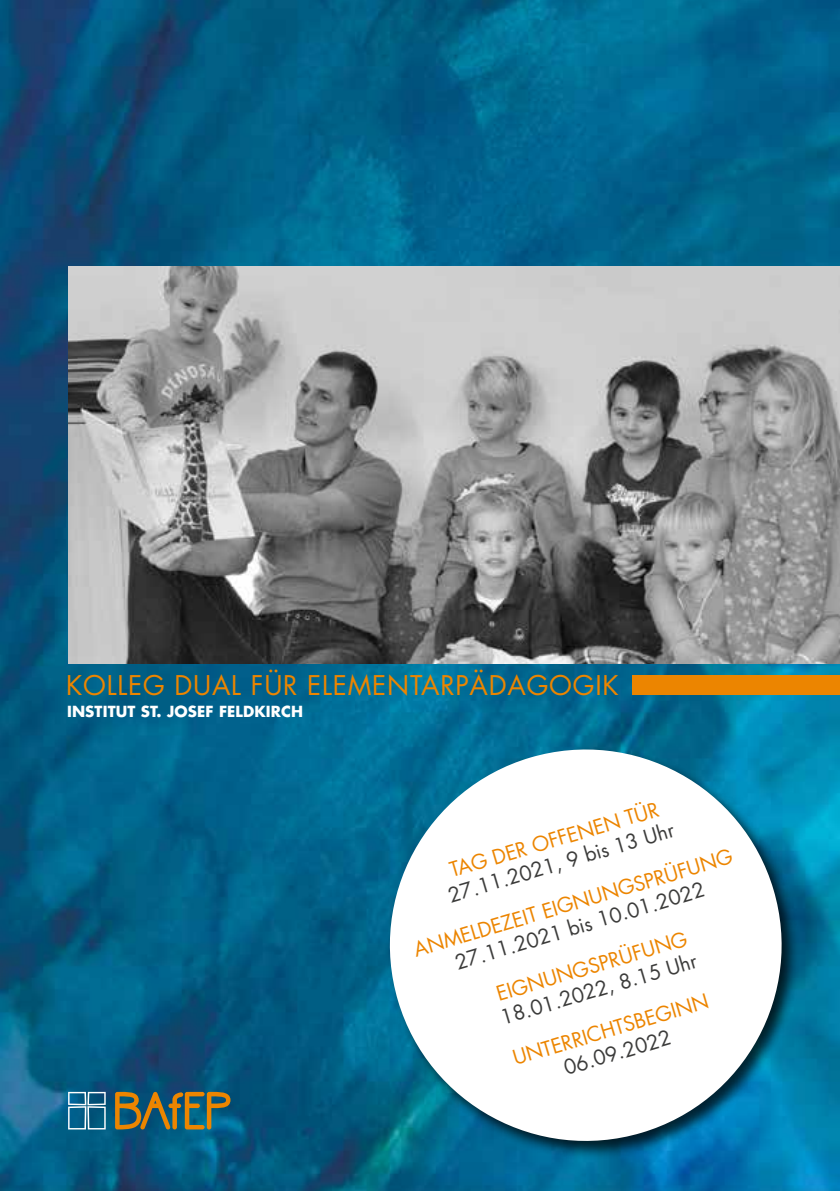
<style>
.page{position:relative;width:840px;height:1191px;background:#fff}
.page>*{position:absolute;margin:0;border:0;box-sizing:border-box;transform-origin:0 0}
.t1{font:26.4px "Futura LT";letter-spacing:.03em;color:#ec8500}
.t2{font:20px "Futura LT";color:#ec8500}
.t3{font:20px "Futura LT";color:#3c3c3b}
.t4{font:700 14.8px "Futura LT";letter-spacing:.01em;color:#fff}
</style>
<div class="page">
<img style="left:0;top:0;width:839px;height:1191px">
<svg style="left:367px;top:727px;width:436px;height:436px"></svg>
<div style="left:632px;top:675px;width:207px;height:19px;background:#ec8500"></div>
<img style="left:68px;top:266px;width:771px;height:397px">
<svg style="left:68px;top:1091px;width:38px;height:38px"></svg>
<svg style="left:115px;top:1091px;width:115px;height:38px;background:#5f6a4d"></svg>
<h1 class="t1" style="left:66px;top:668px;width:553px">KOLLEG DUAL FÜR ELEMENTARPÄDAGOGIK</h1>
<p class="t4" style="left:67px;top:702px;width:237px">INSTITUT ST. JOSEF FELDKIRCH</p>
<p class="t2" style="left:446px;top:859px;width:218px;rotate:-17deg">TAG DER OFFENEN TÜR</p>
<p class="t3" style="left:445px;top:884px;width:236px;rotate:-17deg">27.11.2021, 9 bis 13 Uhr</p>
<p class="t2" style="left:410px;top:938px;width:333px;rotate:-17deg">ANMELDEZEIT EIGNUNGSPRÜFUNG</p>
<p class="t3" style="left:452px;top:951px;width:260px;rotate:-17deg">27.11.2021 bis 10.01.2022</p>
<p class="t2" style="left:493px;top:982px;width:199px;rotate:-17deg">EIGNUNGSPRÜFUNG</p>
<p class="t3" style="left:497px;top:1006px;width:205px;rotate:-17deg">18.01.2022, 8.15 Uhr</p>
<p class="t2" style="left:509px;top:1046px;width:204px;rotate:-17deg">UNTERRICHTSBEGINN</p>
<p class="t3" style="left:560px;top:1056px;width:112px;rotate:-17deg">06.09.2022</p>
</div>
